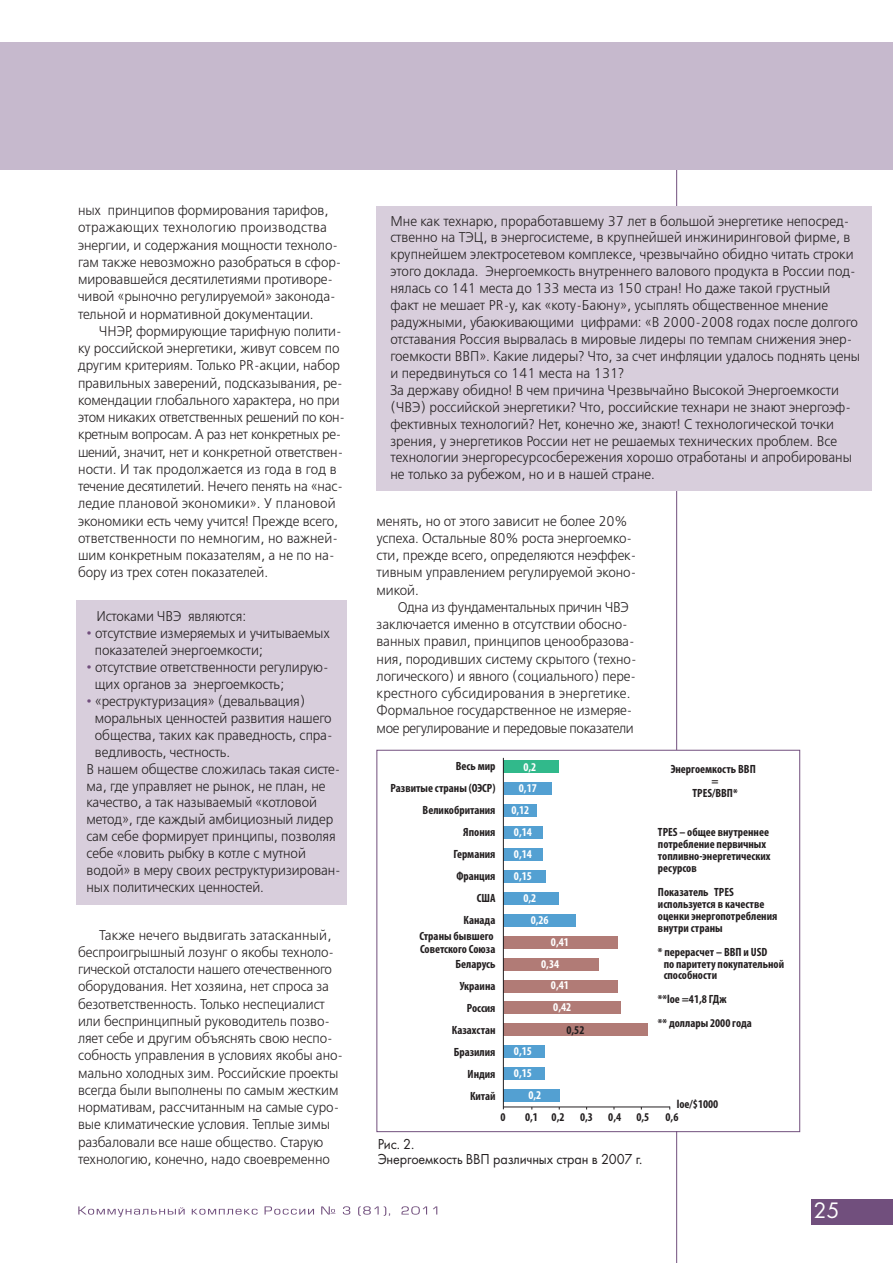
<style>
.page{position:relative;width:893px;height:1263px;background:#fff}
.page>*{position:absolute;margin:0;border:0;box-sizing:border-box;transform-origin:0 0}
.t1{font:23.25px "Futura";color:#fff}
.t2{font:15px/15px "Futura Book C";letter-spacing:-.01em;color:#231f20;scale:.94 1}
.t3{font:14.1px/17.2px "Free Set Light C";letter-spacing:-.005em;color:#231f20;scale:.94 1}
.t4{font:700 condensed 12px/21.9px "Myriad Pro";color:#231f20}
.t5{font:700 condensed 12px/22px "Myriad Pro";color:#fff}
.s1{color:#714f7d}
</style>
<div class="page">
<hr style="left:676px;top:61px;width:1px;height:1202px;background:#714f7d">
<div style="left:0;top:43px;width:893px;height:127px;background:#c6b9cd"></div>
<div style="left:812px;top:1199px;width:81px;height:26px;background:#714f7d"></div>
<svg style="left:78px;top:1206px;width:107px;height:11px"></svg>
<svg style="left:192px;top:1209px;width:66px;height:5px"></svg>
<svg style="left:265px;top:1206px;width:49px;height:8px"></svg>
<svg style="left:321px;top:1206px;width:14px;height:8px"></svg>
<svg style="left:358px;top:1206px;width:32px;height:10px"></svg>
<svg style="left:343px;top:1206px;width:7px;height:8px"></svg>
<svg style="left:401px;top:1206px;width:26px;height:8px"></svg>
<svg style="left:433px;top:1206px;width:4px;height:8px"></svg>
<div style="left:377px;top:751px;width:422px;height:380px;background:#fff"></div>
<div style="left:503px;top:760px;width:56px;height:13px;background:#31b98b"></div>
<div style="left:503px;top:782px;width:48px;height:13px;background:#53a0d2"></div>
<div style="left:503px;top:804px;width:34px;height:13px;background:#53a0d2"></div>
<div style="left:503px;top:826px;width:40px;height:13px;background:#53a0d2"></div>
<div style="left:503px;top:848px;width:40px;height:12px;background:#53a0d2"></div>
<div style="left:503px;top:870px;width:43px;height:12px;background:#53a0d2"></div>
<div style="left:503px;top:892px;width:56px;height:12px;background:#53a0d2"></div>
<div style="left:503px;top:914px;width:73px;height:12px;background:#53a0d2"></div>
<div style="left:503px;top:936px;width:115px;height:12px;background:#b17b76"></div>
<div style="left:503px;top:958px;width:95px;height:12px;background:#b17b76"></div>
<div style="left:503px;top:980px;width:115px;height:12px;background:#b17b76"></div>
<div style="left:503px;top:1002px;width:117px;height:12px;background:#b17b76"></div>
<div style="left:503px;top:1024px;width:145px;height:12px;background:#b17b76"></div>
<div style="left:503px;top:1046px;width:42px;height:12px;background:#53a0d2"></div>
<div style="left:503px;top:1067px;width:42px;height:13px;background:#53a0d2"></div>
<div style="left:503px;top:1089px;width:57px;height:13px;background:#53a0d2"></div>
<hr style="left:503px;top:758px;width:1px;height:351px;background:#231f20">
<hr style="left:503px;top:1106px;width:167px;height:1px;background:#231f20">
<div style="left:376px;top:206px;width:496px;height:285px;background:#d8cedc"></div>
<div style="left:77px;top:601px;width:270px;height:304px;background:#d8cedc"></div>
<p class="t3" style="left:78px;top:202px;width:282px">ных принципов формирования тарифов, отражающих технологию производства энергии, и содержания мощности техноло&shy;гам также невозможно разобраться в сфор&shy;мировавшейся десятилетиями противоре&shy;чивой «рыночно регулируемой» законода&shy;тельной и нормативной документации.</p>
<p class="t3" style="left:78px;top:322px;width:285px;text-indent:21px">ЧНЭР, формирующие тарифную полити&shy;ку российской энергетики, живут совсем по другим критериям. Только PR-акции, набор правильных заверений, подсказывания, ре&shy;комендации глобального характера, но при этом никаких ответственных решений по кон&shy;кретным вопросам. А раз нет конкретных ре&shy;шений, значит, нет и конкретной ответствен&shy;ности. И так продолжается из года в год в течение десятилетий. Нечего пенять на «нас&shy;ледие плановой экономики». У плановой экономики есть чему учится! Прежде всего, ответственности по немногим, но важней&shy;шим конкретным показателям, а не по на&shy;бору из трех сотен показателей.</p>
<p class="t3" style="left:96px;top:608px;width:161px">Истоками ЧВЭ являются:</p>
<p class="t3" style="left:95px;top:625px;width:252px;text-indent:-8px"><span class="s1">•</span> отсутствие измеряемых и учитываемых показателей энергоемкости;</p>
<p class="t3" style="left:95px;top:659px;width:250px;text-indent:-8px"><span class="s1">•</span> отсутствие ответственности регулирую&shy;щих органов за энергоемкость;</p>
<p class="t3" style="left:87px;top:692px;width:234px"><span class="s1">•</span> «реструктуризация» (девальвация)</p>
<p class="t3" style="left:95px;top:709px;width:253px">моральных ценностей развития нашего</p>
<p class="t3" style="left:95px;top:726px;width:254px">общества, таких как праведность, спра-</p>
<p class="t3" style="left:95px;top:743px;width:145px">ведливость, честность.</p>
<p class="t3" style="left:87px;top:760px;width:272px">В нашем обществе сложилась такая систе-</p>
<p class="t3" style="left:87px;top:777px;width:256px">ма, где управляет не рынок, не план, не</p>
<p class="t3" style="left:87px;top:794px;width:247px">качество, а так называемый «котловой</p>
<p class="t3" style="left:87px;top:811px;width:264px">метод», где каждый амбициозный лидер</p>
<p class="t3" style="left:87px;top:828px;width:267px">сам себе формирует принципы, позволяя</p>
<p class="t3" style="left:87px;top:845px;width:235px">себе «ловить рыбку в котле с мутной</p>
<p class="t3" style="left:87px;top:862px;width:272px">водой» в меру своих реструктуризирован-</p>
<p class="t3" style="left:87px;top:879px;width:190px">ных политических ценностей.</p>
<p class="t3" style="left:78px;top:926px;width:283px;text-indent:21px">Также нечего выдвигать затасканный, беспроигрышный лозунг о якобы техноло&shy;гической отсталости нашего отечественного оборудования. Нет хозяина, нет спроса за безответственность. Только неспециалист или беспринципный руководитель позво&shy;ляет себе и другим объяснять свою неспо&shy;собность управления в условиях якобы ано&shy;мально холодных зим. Российские проекты всегда были выполнены по самым жестким нормативам, рассчитанным на самые суро&shy;вые климатические условия. Теплые зимы разбаловали все наше общество. Старую технологию, конечно, надо своевременно</p>
<p class="t3" style="left:390px;top:212px;width:501px">Мне как технарю, проработавшему 37 лет в большой энергетике непосред&shy;ственно на ТЭЦ, в энергосистеме, в крупнейшей инжиниринговой фирме, в крупнейшем электросетевом комплексе, чрезвычайно обидно читать строки этого доклада. Энергоемкость внутреннего валового продукта в России под&shy;нялась со 141 места до 133 места из 150 стран! Но даже такой грустный факт не мешает PR-у, как «коту-Баюну», усыплять общественное мнение радужными, убаюкивающими цифрами: «В 2000-2008 годах после долгого отставания Россия вырвалась в мировые лидеры по темпам снижения энер&shy;гоемкости ВВП». Какие лидеры? Что, за счет инфляции удалось поднять цены и передвинуться со 141 места на 131?<br>За державу обидно! В чем причина Чрезвычайно Высокой Энергоемкости (ЧВЭ) российской энергетики? Что, российские технари не знают энергоэф&shy;фективных технологий? Нет, конечно же, знают! С технологической точки зрения, у энергетиков России нет не решаемых технических проблем. Все технологии энергоресурсосбережения хорошо отработаны и апробированы не только за рубежом, но и в нашей стране.</p>
<p class="t3" style="left:377px;top:512px;width:278px">менять, но от этого зависит не более 20% успеха. Остальные 80% роста энергоемко&shy;сти, прежде всего, определяются неэффек&shy;тивным управлением регулируемой эконо&shy;микой.</p>
<p class="t3" style="left:377px;top:598px;width:278px;text-indent:21px">Одна из фундаментальных причин ЧВЭ заключается именно в отсутствии обосно&shy;ванных правил, принципов ценообразова&shy;ния, породивших систему скрытого (техно&shy;логического) и явного (социального) пере&shy;крестного субсидирования в энергетике.<br>Формальное государственное не измеряе&shy;мое регулирование и передовые показатели</p>
<p class="t4" style="left:391px;top:756px;width:106px;text-align:right">Весь мир<br>Развитые страны (ОЭСР)<br>Великобритания<br>Япония<br>Германия<br>Франция<br>США<br>Канада</p>
<p class="t4" style="left:419px;top:929px;width:77px;line-height:14.2px;text-align:right">Страны бывшего<br>Советского Союза<br>Беларусь</p>
<p class="t4" style="left:452px;top:976px;width:45px;text-align:right">Украина<br>Россия<br>Казахстан<br>Бразилия<br>Индия<br>Китай</p>
<p class="t5" style="left:523px;top:757px;width:14px">0,2</p>
<p class="t5" style="left:511px;top:778px;width:27px;text-indent:8px">0,17<br>0,12<br>0,14<br>0,14<br>0,15</p>
<p class="t5" style="left:523px;top:888px;width:14px">0,2</p>
<p class="t5" style="left:531px;top:910px;width:20px">0,26</p>
<p class="t5" style="left:514px;top:1041px;width:20px">0,15<br>0,15</p>
<p class="t5" style="left:551px;top:932px;width:20px">0,41</p>
<p class="t5" style="left:541px;top:954px;width:20px">0,34</p>
<p class="t5" style="left:551px;top:975px;width:20px">0,41</p>
<p class="t5" style="left:553px;top:997px;width:20px">0,42</p>
<p class="t4" style="left:566px;top:1020px;width:20px">0,52</p>
<p class="t5" style="left:528px;top:1085px;width:14px">0,2</p>
<p class="t4" style="left:671px;top:764px;width:87px;line-height:12px;text-align:center">Энергоемкость ВВП =<br>TPES/ВВП*</p>
<p class="t4" style="left:658px;top:827px;width:114px;line-height:12px">TPES – общее внутреннее потребление первичных топливно-энергетических ресурсов</p>
<p class="t4" style="left:658px;top:887px;width:121px;line-height:12px">Показатель TPES используется в качестве оценки энергопотребления внутри страны</p>
<p class="t4" style="left:664px;top:947px;width:122px;line-height:12px;text-indent:-6px">* перерасчет – ВВП и USD<br>по паритету покупательной способности</p>
<p class="t4" style="left:658px;top:988px;width:95px;line-height:23.9px">**loe =41,8 ГДж<br>** доллары 2000 года</p>
<p class="t4" style="left:677px;top:1094px;width:43px">loe/$1000</p>
<p class="t4" style="left:500px;top:1107px;width:7px">0</p>
<p class="t4" style="left:525px;top:1107px;width:41px">0,1 0,2</p>
<p class="t4" style="left:580px;top:1107px;width:14px">0,3</p>
<p class="t4" style="left:608px;top:1107px;width:14px">0,4</p>
<p class="t4" style="left:636px;top:1107px;width:14px">0,5</p>
<p class="t4" style="left:666px;top:1107px;width:14px">0,6</p>
<p class="t2" style="left:378px;top:1137px;width:283px">Рис. 2.<br>Энергоемкость ВВП различных стран в 2007 г.</p>
<h1 class="t1" style="left:813px;top:1202px;width:28px">25</h1>
</div>
